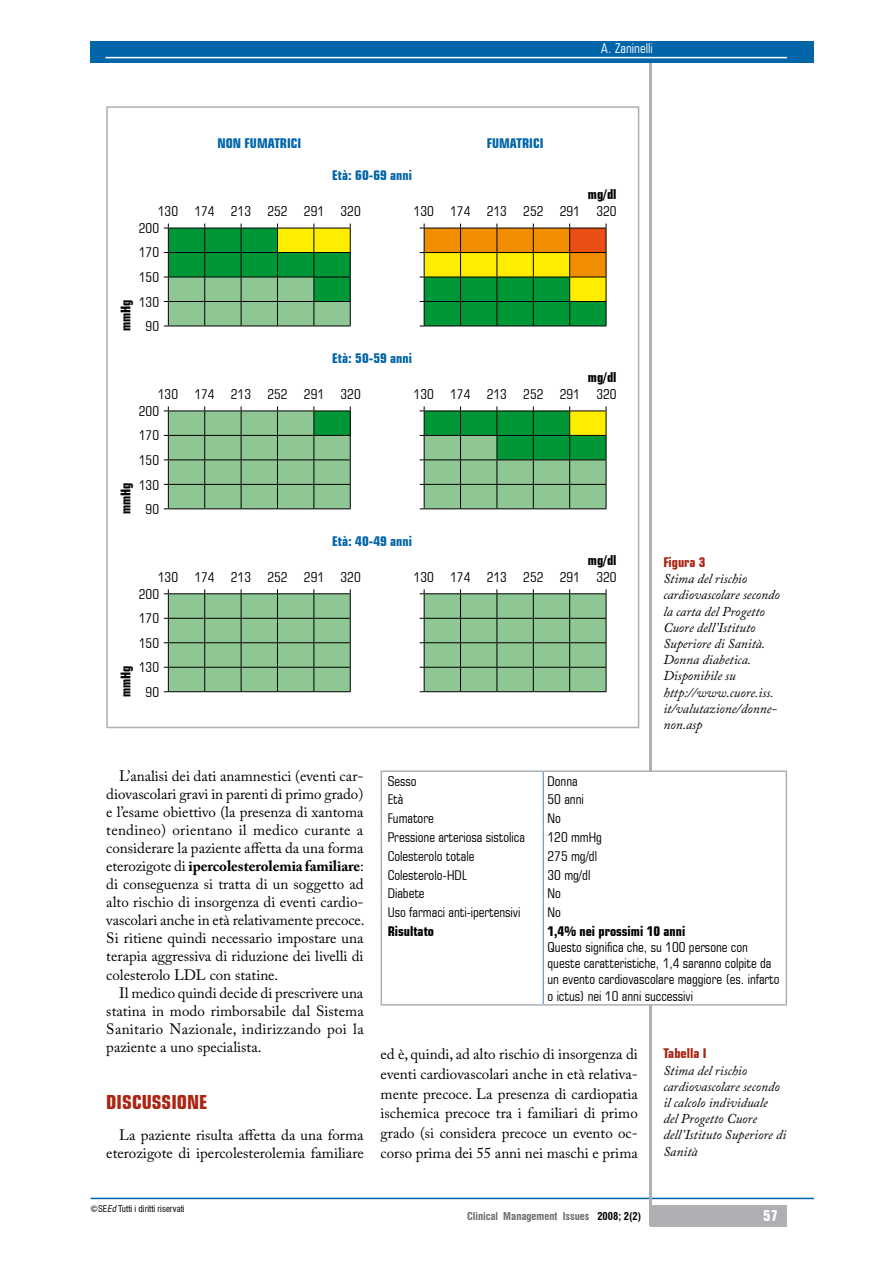
<style>
.page{position:relative;width:893px;height:1263px;background:#fff}
.page>*{position:absolute;margin:0;border:0;box-sizing:border-box;transform-origin:0 0}
.t1{font:700 condensed 19.5px "Square 721 BT";color:#ac2412}
.t2{font:15px/18px "Adobe Caslon Pro";color:#000;text-align:justify}
.t3{font:700 condensed 15px "Square 721 BT";color:#fff}
.t4{font:condensed 13.5px/24.6px "Square 721 BT";color:#000;text-align:center}
.t5{font:italic 13.5px/16.2px "Adobe Caslon Pro";color:#000}
.t6{font:700 condensed 13.5px "Square 721 BT";color:#0065a9}
.t7{font:700 condensed 13.5px "Square 721 BT";color:#000}
.t8{font:700 condensed 13.5px "Square 721 BT";color:#ac2412}
.t9{font:condensed 13.5px "Square 721 BT";color:#fff}
.t10{font:700 condensed 10.5px "Swiss 721 BT";color:#68676c}
.t11{font:condensed 9px "Swiss 721 BT";color:#000}
.s1{font-weight:700}
.s2{font-style:italic}
.s3{color:#000}
</style>
<div class="page">
<hr style="left:91px;top:1198px;width:723px;height:1px;background:#0065a9">
<hr style="left:649px;top:48px;width:3px;height:1178px;background:#adafb2">
<div style="left:651px;top:1205px;width:136px;height:21px;background:#adafb2"></div>
<div style="left:91px;top:41px;width:723px;height:22px;background:#0065a9"></div>
<hr style="left:105px;top:57px;width:682px;height:1px;background:#fff">
<div style="left:106px;top:106px;width:533px;height:622px;border:2px solid #adafb2"></div>
<svg style="left:164px;top:224px;width:187px;height:103px;background:#5bab5c"></svg>
<hr style="left:168px;top:326px;width:37px;height:1px;background:#000">
<hr style="left:205px;top:326px;width:36px;height:1px;background:#000">
<hr style="left:241px;top:326px;width:36px;height:1px;background:#000">
<hr style="left:277px;top:326px;width:37px;height:1px;background:#000">
<hr style="left:314px;top:326px;width:37px;height:1px;background:#000">
<svg style="left:420px;top:224px;width:187px;height:103px;background:#839f23"></svg>
<hr style="left:424px;top:326px;width:37px;height:1px;background:#000">
<hr style="left:461px;top:326px;width:36px;height:1px;background:#000">
<hr style="left:497px;top:326px;width:36px;height:1px;background:#000">
<hr style="left:533px;top:326px;width:37px;height:1px;background:#000">
<hr style="left:570px;top:326px;width:36px;height:1px;background:#000">
<svg style="left:164px;top:406px;width:187px;height:103px;background:#84ba8c"></svg>
<hr style="left:168px;top:508px;width:37px;height:1px;background:#000">
<hr style="left:205px;top:508px;width:36px;height:1px;background:#000">
<hr style="left:241px;top:508px;width:36px;height:1px;background:#000">
<hr style="left:277px;top:508px;width:37px;height:1px;background:#000">
<hr style="left:314px;top:508px;width:37px;height:1px;background:#000">
<svg style="left:420px;top:406px;width:187px;height:103px;background:#64af6d"></svg>
<hr style="left:424px;top:508px;width:37px;height:1px;background:#000">
<hr style="left:461px;top:508px;width:36px;height:1px;background:#000">
<hr style="left:497px;top:508px;width:36px;height:1px;background:#000">
<hr style="left:533px;top:508px;width:37px;height:1px;background:#000">
<hr style="left:570px;top:508px;width:36px;height:1px;background:#000">
<svg style="left:164px;top:589px;width:187px;height:103px;background:#8abc90"></svg>
<hr style="left:168px;top:691px;width:37px;height:1px;background:#000">
<hr style="left:205px;top:691px;width:36px;height:1px;background:#000">
<hr style="left:241px;top:691px;width:36px;height:1px;background:#000">
<hr style="left:277px;top:691px;width:37px;height:1px;background:#000">
<hr style="left:314px;top:691px;width:37px;height:1px;background:#000">
<svg style="left:420px;top:589px;width:187px;height:103px;background:#8abc90"></svg>
<hr style="left:424px;top:691px;width:37px;height:1px;background:#000">
<hr style="left:461px;top:691px;width:36px;height:1px;background:#000">
<hr style="left:497px;top:691px;width:36px;height:1px;background:#000">
<hr style="left:533px;top:691px;width:37px;height:1px;background:#000">
<hr style="left:570px;top:691px;width:36px;height:1px;background:#000">
<svg style="left:542px;top:772px;width:244px;height:232px"></svg>
<svg style="left:543px;top:772px;width:1px;height:149px"></svg>
<hr style="left:543px;top:921px;width:1px;height:83px;background:#4e8ac1">
<svg style="left:381px;top:772px;width:1px;height:149px"></svg>
<hr style="left:381px;top:921px;width:1px;height:83px;background:#adafb2">
<svg style="left:786px;top:772px;width:1px;height:149px"></svg>
<hr style="left:786px;top:921px;width:1px;height:83px;background:#adafb2">
<hr style="left:381px;top:1004px;width:162px;height:1px;background:#adafb2">
<hr style="left:543px;top:1004px;width:244px;height:1px;background:#adafb2">
<hr style="left:381px;top:770px;width:162px;height:2px;background:#adafb2">
<hr style="left:543px;top:770px;width:244px;height:2px;background:#adafb2">
<p class="t9" style="left:601px;top:40px;width:53px">A. Zaninelli</p>
<p class="t6" style="left:217px;top:135px;width:85px">NON FUMATRICI</p>
<p class="t6" style="left:487px;top:135px;width:58px">FUMATRICI</p>
<p class="t6" style="left:332px;top:167px;width:81px">Età: 60-69 anni</p>
<p class="t4" style="left:158px;top:199px;width:204px">130 174 213 252 291 320</p>
<p class="t4" style="left:414px;top:199px;width:204px">130 174 213 252 291 320</p>
<p class="t7" style="left:588px;top:186px;width:30px">mg/dl</p>
<p class="t4" style="left:139px;top:216px;width:22px">200<br>170<br>150<br>130<br>90</p>
<p class="t7" style="left:117px;top:331px;width:33px;rotate:-90deg">mmHg</p>
<p class="t6" style="left:332px;top:350px;width:81px">Età: 50-59 anni</p>
<p class="t4" style="left:158px;top:382px;width:204px">130 174 213 252 291 320</p>
<p class="t4" style="left:414px;top:382px;width:204px">130 174 213 252 291 320</p>
<p class="t7" style="left:588px;top:369px;width:30px">mg/dl</p>
<p class="t4" style="left:139px;top:398px;width:22px">200<br>170<br>150<br>130<br>90</p>
<p class="t7" style="left:117px;top:514px;width:33px;rotate:-90deg">mmHg</p>
<p class="t6" style="left:332px;top:533px;width:81px">Età: 40-49 anni</p>
<p class="t4" style="left:158px;top:564px;width:204px">130 174 213 252 291 320</p>
<p class="t4" style="left:414px;top:564px;width:204px">130 174 213 252 291 320</p>
<p class="t7" style="left:588px;top:552px;width:30px">mg/dl</p>
<p class="t4" style="left:139px;top:581px;width:22px">200<br>170<br>150<br>130<br>90</p>
<p class="t7" style="left:117px;top:697px;width:33px;rotate:-90deg">mmHg</p>
<p class="t8" style="left:663px;top:554px;width:44px">Figura 3</p>
<p class="t5" style="left:663px;top:570px;width:118px">Stima del rischio cardiovascolare secondo la carta del Progetto<br>Cuore dell’Istituto<br>Superiore di Sanità.<br>Donna diabetica.<br>Disponibile su http://www.cuore.iss. it/valutazione/donne&shy;non.asp</p>
<p class="t2" style="left:106px;top:767px;width:260px;text-indent:13px">L’analisi dei dati anamnestici (eventi car&shy;diovascolari gravi in parenti di primo grado) e l’esame obiettivo (la presenza di xantoma tendineo) orientano il medico curante a considerare la paziente affetta da una forma eterozigote di <span class="s1">ipercolesterolemia familiare</span>: di conseguenza si tratta di un soggetto ad alto rischio di insorgenza di eventi cardio&shy;vascolari anche in età relativamente precoce.<br>Si ritiene quindi necessario impostare una terapia aggressiva di riduzione dei livelli di colesterolo LDL con statine.</p>
<p class="t2" style="left:106px;top:983px;width:259px;text-indent:13px">Il medico quindi decide di prescrivere una statina in modo rimborsabile dal Sistema Sanitario Nazionale, indirizzando poi la paziente a uno specialista.</p>
<h1 class="t1" style="left:106px;top:1090px;width:102px">DISCUSSIONE</h1>
<p class="t2" style="left:106px;top:1125px;width:259px;text-align:right">La paziente risulta affetta da una forma eterozigote di ipercolesterolemia familiare</p>
<p class="t4" style="left:388px;top:768px;width:30px">Sesso</p>
<p class="t4" style="left:547px;top:768px;width:32px">Donna</p>
<p class="t4" style="left:388px;top:787px;width:17px">Età</p>
<p class="t4" style="left:547px;top:787px;width:38px">50 anni</p>
<p class="t4" style="left:388px;top:806px;width:48px">Fumatore</p>
<p class="t4" style="left:547px;top:806px;width:15px">No</p>
<p class="t4" style="left:388px;top:825px;width:139px">Pressione arteriosa sistolica</p>
<p class="t4" style="left:547px;top:825px;width:56px">120 mmHg</p>
<p class="t4" style="left:388px;top:843px;width:88px">Colesterolo totale</p>
<p class="t4" style="left:547px;top:843px;width:51px">275 mg/dl</p>
<p class="t4" style="left:388px;top:862px;width:80px">Colesterolo-HDL</p>
<p class="t4" style="left:547px;top:862px;width:44px">30 mg/dl</p>
<p class="t4" style="left:388px;top:881px;width:38px">Diabete</p>
<p class="t4" style="left:547px;top:881px;width:15px">No</p>
<p class="t4" style="left:388px;top:900px;width:134px">Uso farmaci anti-ipertensivi</p>
<p class="t4" style="left:547px;top:900px;width:15px">No</p>
<p class="t7" style="left:388px;top:923px;width:48px">Risultato</p>
<p class="t7" style="left:547px;top:923px;width:139px">1,4% nei prossimi 10 anni</p>
<p class="t4" style="left:547px;top:939px;width:234px;line-height:16.2px;text-align:left">Questo significa che, su 100 persone con queste caratteristiche, 1,4 saranno colpite da un evento cardiovascolare maggiore (es. infarto o ictus) nei 10 anni successivi</p>
<p class="t2" style="left:381px;top:1044px;width:259px;line-height:19.6px">ed è, quindi, ad alto rischio di insorgenza di eventi cardiovascolari anche in età relativa&shy;mente precoce. La presenza di cardiopatia ischemica precoce tra i familiari di primo grado (si considera precoce un evento oc&shy;corso prima dei 55 anni nei maschi e prima</p>
<p class="t8" style="left:663px;top:1045px;width:45px">Tabella I</p>
<p class="t5" style="left:663px;top:1062px;width:124px">Stima del rischio cardiovascolare secondo il calcolo individuale<br>del Progetto Cuore dell’Istituto Superiore di<br>Sanità</p>
<p class="t11" style="left:91px;top:1203px;width:96px">©SE<span class="s2">Ed</span> Tutti i diritti riservati</p>
<p class="t10" style="left:467px;top:1209px;width:176px">Clinical Management Issues <span class="s3">2008; 2(2)</span></p>
<p class="t3" style="left:763px;top:1207px;width:17px">57</p>
</div>
